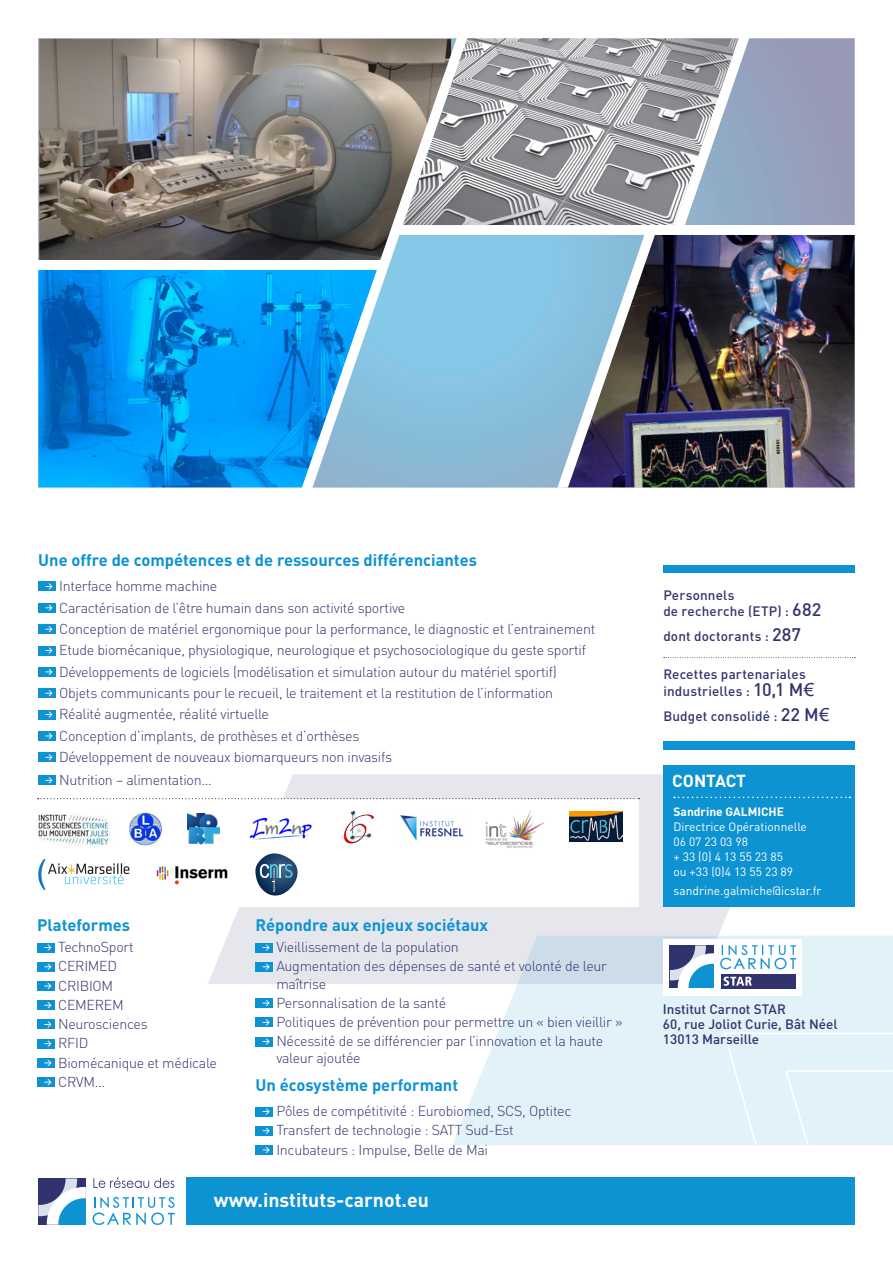
<style>
.page{position:relative;width:893px;height:1263px;background:#fff}
.page>*{position:absolute;margin:0;border:0;box-sizing:border-box;transform-origin:0 0}
.t1{font:700 19.5px "DIN";color:#fff}
.t2{font:700 17.25px "DIN";letter-spacing:-.005em;color:#fff}
.t3{font:700 16.5px "DIN";color:#0d92d2}
.t4{font:300 14.25px/19.2px "DIN";letter-spacing:-.02em;color:#31336e}
.t5{font:500 13.5px/15px "DIN";letter-spacing:.01em;color:#31336e}
.t6{font:12px/15px "DIN";color:#fff}
.t7{font:700 12px "DIN";color:#fff}
.s1{font-size:18px}
.s2{font-family:"Arial";font-weight:400;font-size:18px}
</style>
<div class="page">
<div style="left:186px;top:1177px;width:669px;height:48px;background:#0d92d2"></div>
<svg style="left:38px;top:1178px;width:48px;height:47px"></svg>
<svg style="left:93px;top:1197px;width:82px;height:28px"></svg>
<svg style="left:93px;top:1177px;width:81px;height:11px"></svg>
<svg style="left:208px;top:774px;width:576px;height:210px;background:#e8e9ef"></svg>
<svg style="left:452px;top:936px;width:441px;height:209px;background:#e2f0f7"></svg>
<div style="left:722px;top:1032px;width:171px;height:114px;background:#e2f2f9"></div>
<svg style="left:664px;top:657px;width:191px;height:1px"></svg>
<div style="left:663px;top:566px;width:192px;height:7px;background:#0d92d2"></div>
<div style="left:663px;top:741px;width:192px;height:8px;background:#0d92d2"></div>
<div style="left:663px;top:765px;width:192px;height:141px;background:#0d92d2"></div>
<div style="left:663px;top:939px;width:139px;height:56px;background:#fff"></div>
<div style="left:720px;top:974px;width:75px;height:14px;background:#31336e"></div>
<svg style="left:724px;top:976px;width:28px;height:10px"></svg>
<svg style="left:670px;top:945px;width:44px;height:43px"></svg>
<svg style="left:720px;top:945px;width:76px;height:24px"></svg>
<div style="left:17px;top:799px;width:622px;height:107px;background:#fff"></div>
<svg style="left:38px;top:798px;width:601px;height:1px"></svg>
<div style="left:38px;top:582px;width:18px;height:9px;background:#0d92d2"></div>
<svg style="left:45px;top:583px;width:8px;height:6px"></svg>
<div style="left:38px;top:603px;width:18px;height:9px;background:#0d92d2"></div>
<svg style="left:45px;top:605px;width:8px;height:6px"></svg>
<div style="left:38px;top:624px;width:18px;height:10px;background:#0d92d2"></div>
<svg style="left:45px;top:626px;width:8px;height:6px"></svg>
<div style="left:38px;top:646px;width:18px;height:9px;background:#0d92d2"></div>
<svg style="left:45px;top:648px;width:8px;height:5px"></svg>
<div style="left:38px;top:667px;width:18px;height:9px;background:#0d92d2"></div>
<svg style="left:45px;top:669px;width:8px;height:6px"></svg>
<div style="left:38px;top:688px;width:18px;height:10px;background:#0d92d2"></div>
<svg style="left:45px;top:690px;width:8px;height:6px"></svg>
<div style="left:38px;top:710px;width:18px;height:9px;background:#0d92d2"></div>
<svg style="left:45px;top:712px;width:8px;height:5px"></svg>
<div style="left:38px;top:731px;width:18px;height:10px;background:#0d92d2"></div>
<svg style="left:45px;top:733px;width:8px;height:6px"></svg>
<div style="left:38px;top:753px;width:18px;height:9px;background:#0d92d2"></div>
<svg style="left:45px;top:754px;width:8px;height:6px"></svg>
<div style="left:38px;top:776px;width:18px;height:9px;background:#0d92d2"></div>
<svg style="left:45px;top:777px;width:8px;height:6px"></svg>
<svg style="left:38px;top:859px;width:91px;height:31px"></svg>
<img style="left:400px;top:815px;width:64px;height:26px">
<img style="left:249px;top:817px;width:63px;height:23px">
<img style="left:485px;top:810px;width:59px;height:38px">
<img style="left:129px;top:812px;width:33px;height:34px">
<img style="left:38px;top:814px;width:72px;height:31px">
<img style="left:187px;top:813px;width:32px;height:32px">
<svg style="left:255px;top:853px;width:43px;height:42px"></svg>
<img style="left:570px;top:812px;width:53px;height:30px">
<img style="left:156px;top:866px;width:72px;height:19px">
<img style="left:343px;top:810px;width:31px;height:34px">
<div style="left:37px;top:943px;width:18px;height:9px;background:#0d92d2"></div>
<svg style="left:44px;top:944px;width:7px;height:6px"></svg>
<div style="left:37px;top:962px;width:18px;height:9px;background:#0d92d2"></div>
<svg style="left:44px;top:964px;width:7px;height:6px"></svg>
<div style="left:37px;top:981px;width:18px;height:10px;background:#0d92d2"></div>
<svg style="left:44px;top:983px;width:7px;height:6px"></svg>
<div style="left:37px;top:1000px;width:18px;height:10px;background:#0d92d2"></div>
<svg style="left:44px;top:1002px;width:7px;height:6px"></svg>
<div style="left:37px;top:1020px;width:18px;height:9px;background:#0d92d2"></div>
<svg style="left:44px;top:1021px;width:7px;height:6px"></svg>
<div style="left:37px;top:1039px;width:18px;height:9px;background:#0d92d2"></div>
<svg style="left:44px;top:1041px;width:7px;height:5px"></svg>
<div style="left:37px;top:1058px;width:18px;height:9px;background:#0d92d2"></div>
<svg style="left:44px;top:1060px;width:7px;height:6px"></svg>
<div style="left:37px;top:1077px;width:18px;height:10px;background:#0d92d2"></div>
<svg style="left:44px;top:1079px;width:7px;height:6px"></svg>
<div style="left:255px;top:943px;width:18px;height:9px;background:#0d92d2"></div>
<svg style="left:263px;top:944px;width:7px;height:6px"></svg>
<div style="left:255px;top:962px;width:18px;height:9px;background:#0d92d2"></div>
<svg style="left:263px;top:964px;width:7px;height:6px"></svg>
<div style="left:255px;top:998px;width:18px;height:10px;background:#0d92d2"></div>
<svg style="left:263px;top:1000px;width:7px;height:6px"></svg>
<div style="left:255px;top:1018px;width:18px;height:9px;background:#0d92d2"></div>
<svg style="left:263px;top:1019px;width:7px;height:6px"></svg>
<div style="left:255px;top:1037px;width:18px;height:9px;background:#0d92d2"></div>
<svg style="left:263px;top:1038px;width:7px;height:6px"></svg>
<div style="left:255px;top:1107px;width:18px;height:9px;background:#0d92d2"></div>
<svg style="left:263px;top:1108px;width:7px;height:6px"></svg>
<div style="left:255px;top:1126px;width:18px;height:9px;background:#0d92d2"></div>
<svg style="left:263px;top:1128px;width:7px;height:6px"></svg>
<div style="left:255px;top:1145px;width:18px;height:10px;background:#0d92d2"></div>
<svg style="left:263px;top:1147px;width:7px;height:6px"></svg>
<svg style="left:674px;top:797px;width:176px;height:1px"></svg>
<img style="left:38px;top:38px;width:817px;height:450px">
<svg style="left:291px;top:38px;width:188px;height:450px;background:#7ca3b7"></svg>
<img style="left:549px;top:38px;width:212px;height:450px">
<p class="t3" style="left:38px;top:549px;width:440px">Une offre de compétences et de ressources différenciantes</p>
<p class="t4" style="left:59px;top:575px;width:538px;line-height:21.3px">Interface homme machine<br>Caractérisation de l’être humain dans son activité sportive<br>Conception de matériel ergonomique pour la performance, le diagnostic et l’entrainement Etude biomécanique, physiologique, neurologique et psychosociologique du geste sportif Développements de logiciels (modélisation et simulation autour du matériel sportif)<br>Objets communicants pour le recueil, le traitement et la restitution de l’information Réalité augmentée, réalité virtuelle<br>Conception d’implants, de prothèses et d’orthèses<br>Développement de nouveaux biomarqueurs non invasifs</p>
<p class="t4" style="left:59px;top:770px;width:154px">Nutrition – alimentation…</p>
<p class="t3" style="left:37px;top:914px;width:94px">Plateformes</p>
<p class="t4" style="left:58px;top:937px;width:160px">TechnoSport<br>CERIMED<br>CRIBIOM<br>CEMEREM<br>Neurosciences<br>RFID<br>Biomécanique et médicale<br>CRVM…</p>
<p class="t3" style="left:255px;top:914px;width:234px">Répondre aux enjeux sociétaux</p>
<p class="t4" style="left:276px;top:937px;width:332px">Vieillissement de la population<br>Augmentation des dépenses de santé et volonté de leur</p>
<p class="t4" style="left:276px;top:974px;width:348px">maîtrise<br>Personnalisation de la santé<br>Politiques de prévention pour permettre un « bien vieillir » Nécessité de se différencier par l’innovation et la haute</p>
<p class="t4" style="left:276px;top:1048px;width:86px">valeur ajoutée</p>
<p class="t3" style="left:255px;top:1074px;width:204px">Un écosystème performant</p>
<p class="t4" style="left:276px;top:1101px;width:297px">Pôles de compétitivité : Eurobiomed, SCS, Optitec<br>Transfert de technologie : SATT Sud-Est<br>Incubateurs : Impulse, Belle de Mai</p>
<h1 class="t1" style="left:214px;top:1187px;width:217px">www.instituts-carnot.eu</h1>
<p class="t5" style="left:663px;top:586px;width:159px;line-height:16.5px">Personnels<br>de recherche (ETP) : <span class="s1">682</span></p>
<p class="t5" style="left:663px;top:628px;width:139px">dont doctorants : <span class="s1">287</span></p>
<p class="t5" style="left:663px;top:665px;width:152px;line-height:16.5px">Recettes partenariales industrielles : <span class="s1">10,1 M</span><span class="s2">€</span></p>
<p class="t5" style="left:663px;top:708px;width:168px">Budget consolidé : <span class="s1">22 M</span><span class="s2">€</span></p>
<p class="t2" style="left:672px;top:769px;width:75px">CONTACT</p>
<p class="t7" style="left:673px;top:803px;width:112px">Sandrine GALMICHE</p>
<p class="t6" style="left:673px;top:818px;width:135px">Directrice Opérationnelle<br>06 07 23 03 98<br>+ 33 (0) 4 13 55 23 85<br>ou +33 (0)4 13 55 23 89</p>
<p class="t6" style="left:673px;top:883px;width:150px">sandrine.galmiche@icstar.fr</p>
<p class="t5" style="left:663px;top:1001px;width:176px">Institut Carnot STAR<br>60, rue Joliot Curie, Bât Néel<br>13013 Marseille</p>
</div>
